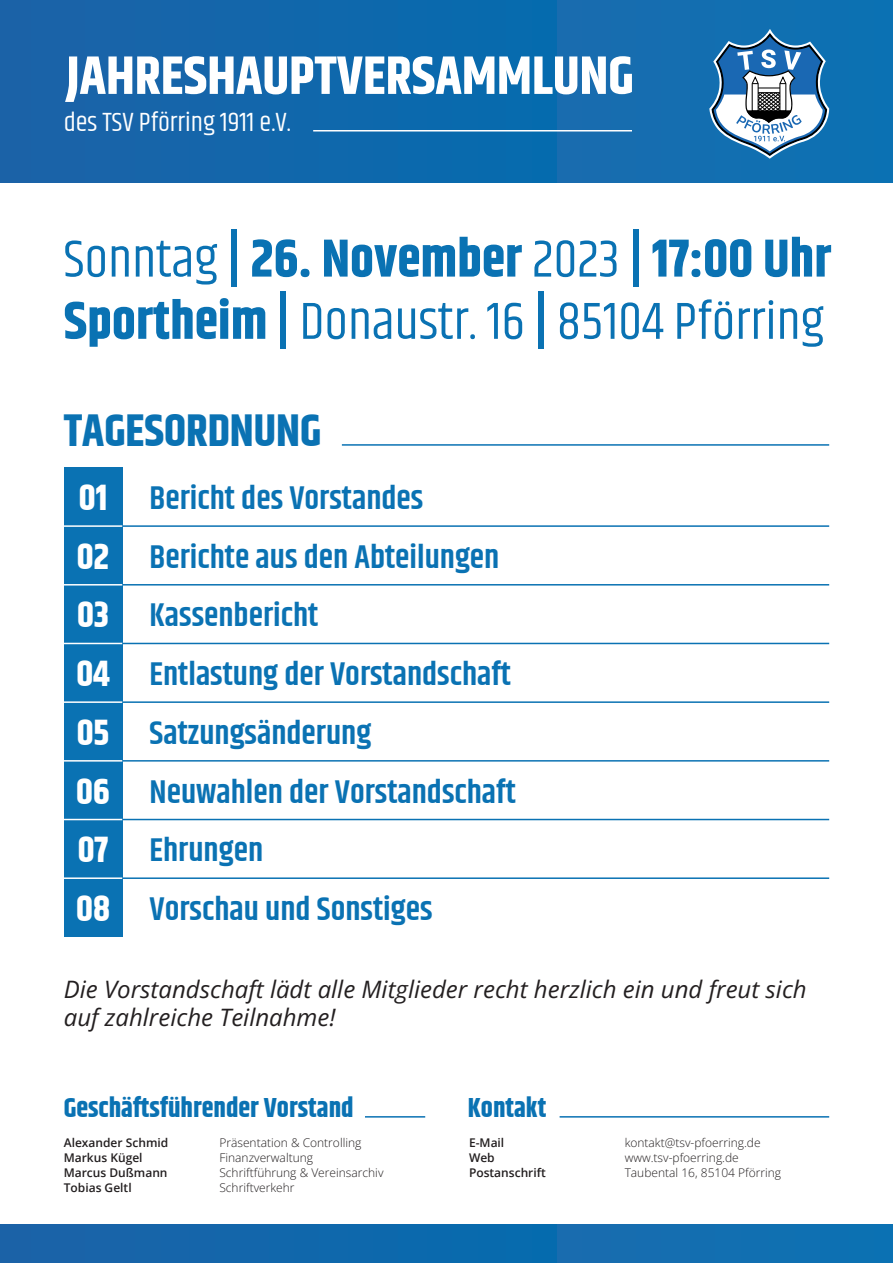
<style>
.page{position:relative;width:893px;height:1263px;background:#fff}
.page>*{position:absolute;margin:0;border:0;box-sizing:border-box;transform-origin:0 0}
.t1{font:700 54px "Khand";color:#fff}
.t2{font:53.25px "Khand";color:#0a72b3}
.t3{font:700 53.25px "Khand";color:#0a72b3}
.t4{font:700 45px "Khand";color:#0a72b3}
.t5{font:700 36px "Khand";color:#fff}
.t6{font:600 33px "Khand";color:#0a72b3}
.t7{font:700 27px "Khand";color:#0a72b3}
.t8{font:27px "Khand";color:#fff}
.t9{font:italic 24px/28.8px "Open Sans";color:#231f20}
.t10{font:300 12px "Open Sans";color:#231f20}
.t11{font:600 12px "Open Sans";color:#231f20}
.s1{font-weight:400}
.s2{font-weight:700}
</style>
<div class="page">
<hr style="left:365px;top:1116px;width:60px;height:1px;background:#0a72b3">
<hr style="left:560px;top:1116px;width:269px;height:1px;background:#0a72b3">
<div style="left:0;top:0;width:893px;height:183px;background:#1369ad"></div>
<div style="left:0;top:1225px;width:893px;height:38px;background:#1269ad"></div>
<svg style="left:709px;top:30px;width:120px;height:129px"></svg>
<hr style="left:313px;top:130px;width:319px;height:1px;background:#fff">
<hr style="left:342px;top:444px;width:487px;height:2px;background:#0a72b3">
<div style="left:64px;top:467px;width:58px;height:59px;background:#0a72b3"></div>
<div style="left:64px;top:702px;width:58px;height:59px;background:#0a72b3"></div>
<div style="left:64px;top:585px;width:58px;height:58px;background:#0a72b3"></div>
<div style="left:64px;top:819px;width:58px;height:59px;background:#0a72b3"></div>
<div style="left:64px;top:526px;width:58px;height:59px;background:#0a72b3"></div>
<div style="left:64px;top:761px;width:58px;height:58px;background:#0a72b3"></div>
<div style="left:64px;top:643px;width:58px;height:59px;background:#0a72b3"></div>
<div style="left:64px;top:878px;width:58px;height:59px;background:#0a72b3"></div>
<hr style="left:64px;top:525px;width:58px;height:2px;background:#fff">
<hr style="left:122px;top:525px;width:707px;height:2px;background:#0a72b3">
<hr style="left:64px;top:760px;width:58px;height:1px;background:#fff">
<hr style="left:122px;top:760px;width:707px;height:1px;background:#0a72b3">
<hr style="left:64px;top:643px;width:58px;height:1px;background:#fff">
<hr style="left:122px;top:643px;width:707px;height:1px;background:#0a72b3">
<hr style="left:64px;top:877px;width:58px;height:2px;background:#fff">
<hr style="left:122px;top:877px;width:707px;height:2px;background:#0a72b3">
<hr style="left:64px;top:584px;width:58px;height:1px;background:#fff">
<hr style="left:122px;top:584px;width:707px;height:1px;background:#0a72b3">
<hr style="left:64px;top:819px;width:58px;height:1px;background:#fff">
<hr style="left:122px;top:819px;width:707px;height:1px;background:#0a72b3">
<hr style="left:64px;top:701px;width:58px;height:2px;background:#fff">
<hr style="left:122px;top:701px;width:707px;height:2px;background:#0a72b3">
<p class="t1" style="left:66px;top:37px;width:569px">JAHRESHAUPTVERSAMMLUNG</p>
<p class="t8" style="left:64px;top:106px;width:229px">des TSV Pförring 1911 e.V.</p>
<p class="t3" style="left:64px;top:221px;width:769px"><span class="s1">Sonntag</span> | 26. November <span class="s1">2023</span> | 17:00 Uhr</p>
<p class="t2" style="left:64px;top:289px;width:762px"><span class="s2">Sportheim |</span> Donaustr. 16 <span class="s2">|</span> 85104 Pförring</p>
<p class="t4" style="left:64px;top:399px;width:259px">TAGESORDNUNG</p>
<p class="t5" style="left:79px;top:472px;width:30px">01</p>
<p class="t6" style="left:150px;top:476px;width:275px">Bericht des Vorstandes</p>
<p class="t5" style="left:77px;top:531px;width:34px">02</p>
<p class="t6" style="left:150px;top:535px;width:351px">Berichte aus den Abteilungen</p>
<p class="t5" style="left:77px;top:590px;width:34px">03</p>
<p class="t6" style="left:150px;top:593px;width:170px">Kassenbericht</p>
<p class="t5" style="left:76px;top:648px;width:35px">04</p>
<p class="t6" style="left:150px;top:652px;width:363px">Entlastung der Vorstandschaft</p>
<p class="t5" style="left:77px;top:707px;width:34px">05</p>
<p class="t6" style="left:150px;top:711px;width:223px">Satzungsänderung</p>
<p class="t5" style="left:76px;top:766px;width:35px">06</p>
<p class="t6" style="left:150px;top:769px;width:368px">Neuwahlen der Vorstandschaft</p>
<p class="t5" style="left:78px;top:824px;width:32px">07</p>
<p class="t6" style="left:150px;top:828px;width:115px">Ehrungen</p>
<p class="t5" style="left:76px;top:883px;width:35px">08</p>
<p class="t6" style="left:150px;top:887px;width:284px">Vorschau und Sonstiges</p>
<p class="t9" style="left:64px;top:974px;width:744px">Die Vorstandschaft lädt alle Mitglieder recht herzlich ein und freut sich auf zahlreiche Teilnahme!</p>
<p class="t7" style="left:64px;top:1089px;width:291px">Geschäftsführender Vorstand</p>
<p class="t7" style="left:468px;top:1089px;width:80px">Kontakt</p>
<p class="t11" style="left:64px;top:1134px;width:106px">Alexander Schmid</p>
<p class="t11" style="left:64px;top:1149px;width:80px">Markus Kügel</p>
<p class="t11" style="left:64px;top:1164px;width:105px">Marcus Dußmann</p>
<p class="t11" style="left:64px;top:1179px;width:69px">Tobias Geltl</p>
<p class="t10" style="left:219px;top:1134px;width:144px">Präsentation &amp; Controlling</p>
<p class="t10" style="left:219px;top:1149px;width:95px">Finanzverwaltung</p>
<p class="t10" style="left:219px;top:1164px;width:166px">Schriftführung &amp; Vereinsarchiv</p>
<p class="t10" style="left:219px;top:1179px;width:77px">Schriftverkehr</p>
<p class="t11" style="left:469px;top:1134px;width:37px">E-Mail</p>
<p class="t11" style="left:469px;top:1149px;width:27px">Web</p>
<p class="t11" style="left:469px;top:1164px;width:78px">Postanschrift</p>
<p class="t10" style="left:625px;top:1134px;width:138px">kontakt@tsv-pfoerring.de</p>
<p class="t10" style="left:625px;top:1149px;width:116px">www.tsv-pfoerring.de</p>
<p class="t10" style="left:625px;top:1164px;width:158px">Taubental 16, 85104 Pförring</p>
</div>
